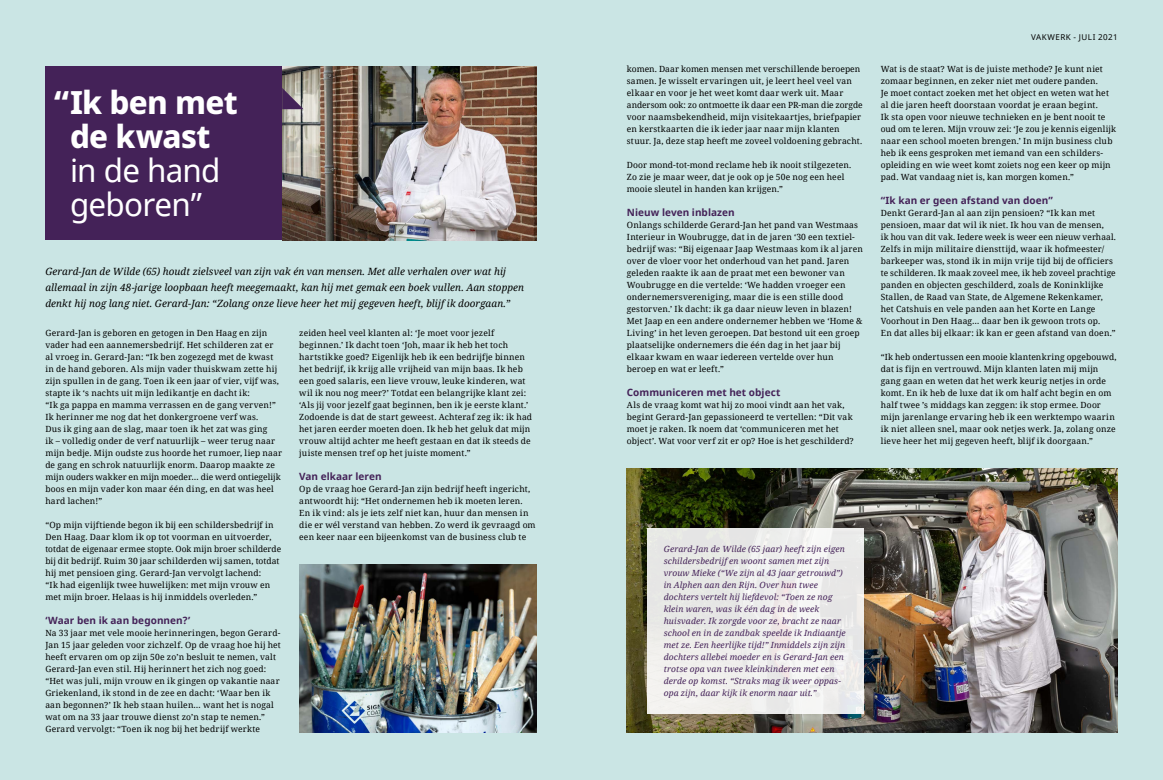
<style>
.page{position:relative;width:1163px;height:780px;background:#fff}
.page>*{position:absolute;margin:0;border:0;box-sizing:border-box;transform-origin:0 0}
.t1{font:800 32px/34px "Noto Sans";letter-spacing:-.02em;color:#fff;text-align:center}
.t2{font:32px/34px "Noto Sans";letter-spacing:-.025em;color:#fff}
.t3{font:italic 10px/16px "Noto Serif";letter-spacing:.01em;color:#000}
.t4{font:700 10px "Noto Sans";letter-spacing:.005em;color:#442258}
.t5{font:8.5px/12px "Noto Serif";letter-spacing:.015em;color:#000}
.t6{font:italic 8.5px/12px "Noto Serif";letter-spacing:.015em;color:#442258}
.t7{font:8px "Noto Sans";letter-spacing:.06em;color:#000}
</style>
<div class="page">
<div style="left:0;top:0;width:1162px;height:780px;background:#cae5e4"></div>
<div style="left:45px;top:67px;width:237px;height:173px;background:#442258"></div>
<img style="left:282px;top:67px;width:254px;height:173px">
<svg style="left:282px;top:88px;width:21px;height:21px"></svg>
<img style="left:626px;top:468px;width:491px;height:264px">
<img style="left:299px;top:564px;width:237px;height:168px">
<div style="left:646px;top:528px;width:217px;height:185px;background:#ededeb"></div>
<h1 class="t1" style="left:54px;top:86px;width:185px">“Ik ben met de kwast</h1>
<h1 class="t2" style="left:70px;top:153px;width:152px">in de hand geboren”</h1>
<p class="t3" style="left:45px;top:263px;width:480px">Gerard-Jan de Wilde (65) houdt zielsveel van zijn vak én van mensen. Met alle verhalen over wat hij allemaal in zijn 48-jarige loopbaan heeft meegemaakt, kan hij met gemak een boek vullen. Aan stoppen denkt hij nog lang niet. Gerard-Jan: “Zolang onze lieve heer het mij gegeven heeft, blijf ik doorgaan.”</p>
<p class="t5" style="left:45px;top:327px;width:238px">Gerard-Jan is geboren en getogen in Den Haag en zijn vader had een aannemersbedrijf. Het schilderen zat er al vroeg in. Gerard-Jan: “Ik ben zogezegd met de kwast in de hand geboren. Als mijn vader thuiskwam zette hij zijn spullen in de gang. Toen ik een jaar of vier, vijf was, stapte ik ‘s nachts uit mijn ledikantje en dacht ik:<br>“Ik ga pappa en mamma verrassen en de gang verven!” Ik herinner me nog dat het donkergroene verf was.<br>Dus ik ging aan de slag, maar toen ik het zat was ging<br>ik – volledig onder de verf natuurlijk – weer terug naar mijn bedje. Mijn oudste zus hoorde het rumoer, liep naar de gang en schrok natuurlijk enorm. Daarop maakte ze mijn ouders wakker en mijn moeder… die werd ontiegelijk boos en mijn vader kon maar één ding, en dat was heel hard lachen!”</p>
<p class="t5" style="left:45px;top:519px;width:237px">“Op mijn vijftiende begon ik bij een schildersbedrijf in Den Haag. Daar klom ik op tot voorman en uitvoerder, totdat de eigenaar ermee stopte. Ook mijn broer schilderde bij dit bedrijf. Ruim 30 jaar schilderden wij samen, totdat hij met pensioen ging. Gerard-Jan vervolgt lachend:<br>“Ik had eigenlijk twee huwelijken: met mijn vrouw en met mijn broer. Helaas is hij inmiddels overleden.”</p>
<p class="t4" style="left:45px;top:613px;width:146px">‘Waar ben ik aan begonnen?’</p>
<p class="t5" style="left:45px;top:627px;width:237px">Na 33 jaar met vele mooie herinneringen, begon Gerard-Jan 15 jaar geleden voor zichzelf. Op de vraag hoe hij het heeft ervaren om op zijn 50e zo’n besluit te nemen, valt Gerard-Jan even stil. Hij herinnert het zich nog goed: “Het was juli, mijn vrouw en ik gingen op vakantie naar Griekenland, ik stond in de zee en dacht: ‘Waar ben ik aan begonnen?’ Ik heb staan huilen… want het is nogal wat om na 33 jaar trouwe dienst zo’n stap te nemen.” Gerard vervolgt: “Toen ik nog bij het bedrijf werkte</p>
<p class="t5" style="left:299px;top:327px;width:234px">zeiden heel veel klanten al: ‘Je moet voor jezelf beginnen.’ Ik dacht toen ‘Joh, maar ik heb het toch hartstikke goed? Eigenlijk heb ik een bedrijfje binnen het bedrijf, ik krijg alle vrijheid van mijn baas. Ik heb een goed salaris, een lieve vrouw, leuke kinderen, wat wil ik nou nog meer?’ Totdat een belangrijke klant zei: ‘Als jij voor jezelf gaat beginnen, ben ik je eerste klant.’ Zodoende is dat de start geweest. Achteraf zeg ik: ik had het jaren eerder moeten doen. Ik heb het geluk dat mijn vrouw altijd achter me heeft gestaan en dat ik steeds de juiste mensen tref op het juiste moment.”</p>
<p class="t4" style="left:299px;top:469px;width:84px">Van elkaar leren</p>
<p class="t5" style="left:299px;top:483px;width:238px">Op de vraag hoe Gerard-Jan zijn bedrijf heeft ingericht, antwoordt hij: “Het ondernemen heb ik moeten leren.<br>En ik vind: als je iets zelf niet kan, huur dan mensen in die er wél verstand van hebben. Zo werd ik gevraagd om een keer naar een bijeenkomst van de business club te</p>
<p class="t5" style="left:626px;top:63px;width:237px">komen. Daar komen mensen met verschillende beroepen samen. Je wisselt ervaringen uit, je leert heel veel van elkaar en voor je het weet komt daar werk uit. Maar andersom ook: zo ontmoette ik daar een PR-man die zorgde voor naamsbekendheid, mijn visitekaartjes, briefpapier en kerstkaarten die ik ieder jaar naar mijn klanten stuur. Ja, deze stap heeft me zoveel voldoening gebracht.</p>
<p class="t5" style="left:626px;top:159px;width:226px">Door mond-tot-mond reclame heb ik nooit stilgezeten.<br>Zo zie je maar weer, dat je ook op je 50e nog een heel mooie sleutel in handen kan krijgen.”</p>
<p class="t4" style="left:626px;top:205px;width:109px">Nieuw leven inblazen</p>
<p class="t5" style="left:626px;top:219px;width:237px">Onlangs schilderde Gerard-Jan het pand van Westmaas Interieur in Woubrugge, dat in de jaren ‘30 een textiel&shy;bedrijf was: “Bij eigenaar Jaap Westmaas kom ik al jaren over de vloer voor het onderhoud van het pand. Jaren geleden raakte ik aan de praat met een bewoner van Woubrugge en die vertelde: ‘We hadden vroeger een ondernemersvereniging, maar die is een stille dood gestorven.’ Ik dacht: ik ga daar nieuw leven in blazen!<br>Met Jaap en een andere ondernemer hebben we ‘Home &amp; Living’ in het leven geroepen. Dat bestond uit een groep plaatselijke ondernemers die één dag in het jaar bij elkaar kwam en waar iedereen vertelde over hun beroep en wat er leeft.”</p>
<p class="t4" style="left:626px;top:385px;width:155px">Communiceren met het object</p>
<p class="t5" style="left:626px;top:399px;width:228px">Als de vraag komt wat hij zo mooi vindt aan het vak, begint Gerard-Jan gepassioneerd te vertellen: “Dit vak moet je raken. Ik noem dat ‘communiceren met het object’. Wat voor verf zit er op? Hoe is het geschilderd?</p>
<p class="t7" style="left:1030px;top:32px;width:88px">VAKWERK - JULI 2021</p>
<p class="t5" style="left:880px;top:63px;width:237px">Wat is de staat? Wat is de juiste methode? Je kunt niet zomaar beginnen, en zeker niet met oudere panden.<br>Je moet contact zoeken met het object en weten wat het al die jaren heeft doorstaan voordat je eraan begint.<br>Ik sta open voor nieuwe technieken en je bent nooit te oud om te leren. Mijn vrouw zei: ‘Je zou je kennis eigenlijk naar een school moeten brengen.’ In mijn business club heb ik eens gesproken met iemand van een schilders&shy;opleiding en wie weet komt zoiets nog een keer op mijn pad. Wat vandaag niet is, kan morgen komen.”</p>
<p class="t4" style="left:880px;top:193px;width:174px">“Ik kan er geen afstand van doen”</p>
<p class="t5" style="left:880px;top:207px;width:236px">Denkt Gerard-Jan al aan zijn pensioen? “Ik kan met pensioen, maar dat wil ik niet. Ik hou van de mensen,<br>ik hou van dit vak. Iedere week is weer een nieuw verhaal.<br>Zelfs in mijn militaire diensttijd, waar ik hofmeester/ barkeeper was, stond ik in mijn vrije tijd bij de officiers te schilderen. Ik maak zoveel mee, ik heb zoveel prachtige panden en objecten geschilderd, zoals de Koninklijke Stallen, de Raad van State, de Algemene Rekenkamer, het Catshuis en vele panden aan het Korte en Lange Voorhout in Den Haag… daar ben ik gewoon trots op.<br>En dat alles bij elkaar: ik kan er geen afstand van doen.”</p>
<p class="t5" style="left:880px;top:351px;width:237px">“Ik heb ondertussen een mooie klantenkring opgebouwd, dat is fijn en vertrouwd. Mijn klanten laten mij mijn gang gaan en weten dat het werk keurig netjes in orde komt. En ik heb de luxe dat ik om half acht begin en om half twee ’s middags kan zeggen: ik stop ermee. Door mijn jarenlange ervaring heb ik een werktempo waarin ik niet alleen snel, maar ook netjes werk. Ja, zolang onze lieve heer het mij gegeven heeft, blijf ik doorgaan.”</p>
<p class="t6" style="left:663px;top:543px;width:183px">Gerard-Jan de Wilde (65 jaar) heeft zijn eigen schildersbedrijf en woont samen met zijn vrouw Mieke (“We zijn al 43 jaar getrouwd”) in Alphen aan den Rijn. Over hun twee dochters vertelt hij liefdevol: “Toen ze nog klein waren, was ik één dag in de week huisvader. Ik zorgde voor ze, bracht ze naar school en in de zandbak speelde ik Indiaantje met ze. Een heerlijke tijd!” Inmiddels zijn zijn dochters allebei moeder en is Gerard-Jan een trotse opa van twee kleinkinderen met een derde op komst. “Straks mag ik weer oppas&shy;opa zijn, daar kijk ik enorm naar uit.”</p>
</div>
